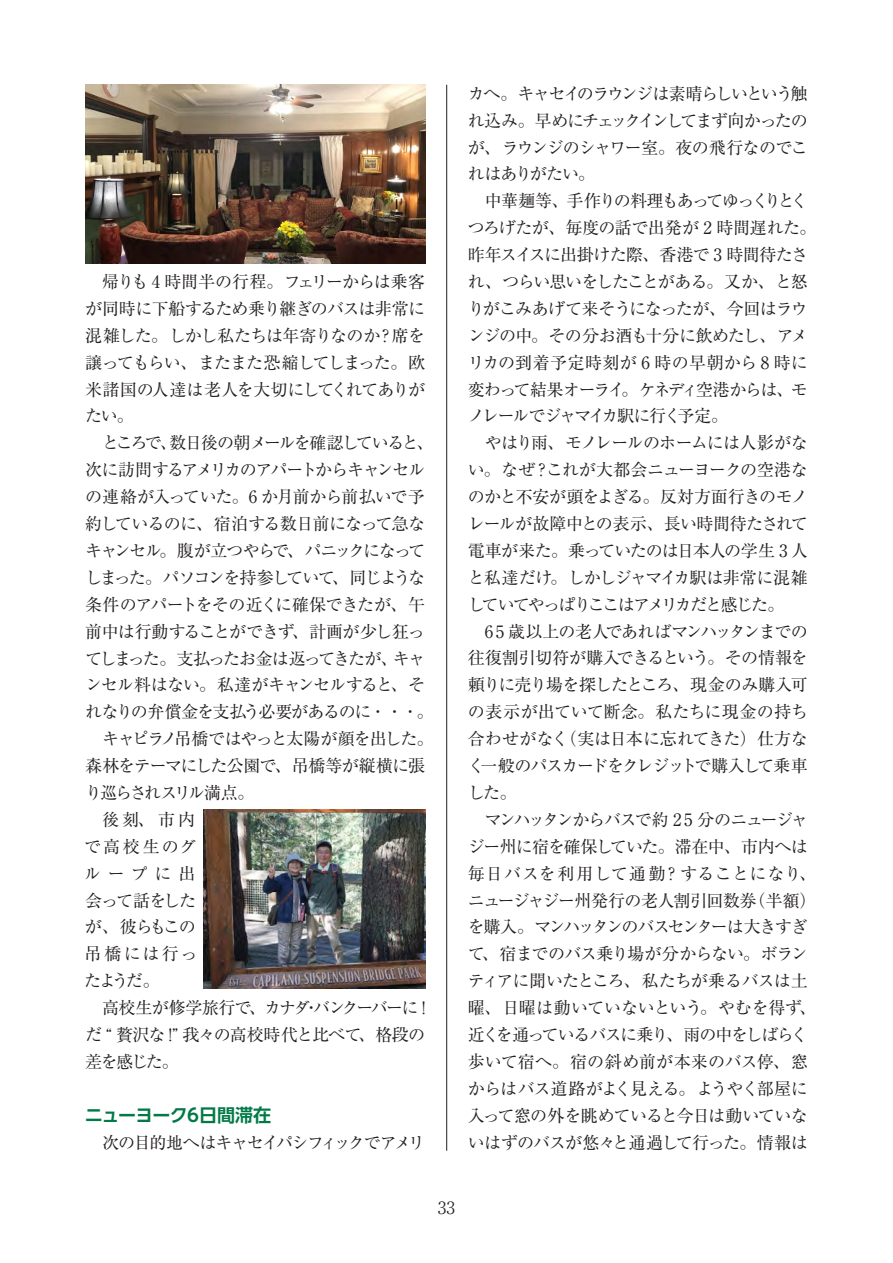
<style>
.page{position:relative;width:893px;height:1263px;background:#fff}
.page>*{position:absolute;margin:0;border:0;box-sizing:border-box;transform-origin:0 0}
.本文見出し緑{font:700 18px "UD Shin Go Pro De";letter-spacing:-.035em;color:#017a47}
.本文{font:16.95px/26.8px "Ryumin Pr 6 N";letter-spacing:-.06em;color:#231f20;text-align:justify}
.本文-2{font:16.95px/26.8px "Ryumin Pr 6 N";letter-spacing:.09em;color:#231f20}
.本文-3{font:16.95px "Ryumin Pr 6 N";letter-spacing:-.08em;color:#231f20}
.t1{font:300 16.95px "Ryumin Pr 6 N";color:#231f20}
</style>
<div class="page">
<hr style="left:446px;top:85px;width:1px;height:1066px;background:#231f20">
<img style="left:85px;top:85px;width:341px;height:178px">
<img style="left:204px;top:810px;width:222px;height:178px">
<p class="本文" style="left:85px;top:267px;width:342px;text-indent:17px">帰りも 4 時間半の行程。フェリーからは乗客が同時に下船するため乗り継ぎのバスは非常に混雑した。しかし私たちは年寄りなのか？席を譲ってもらい、またまた恐縮してしまった。欧米諸国の人達は老人を大切にしてくれてありがたい。</p>
<p class="本文" style="left:85px;top:429px;width:350px;text-align:left;text-indent:17px">ところで、数日後の朝メールを確認していると、次に訪問するアメリカのアパートからキャンセルの連絡が入っていた。6 か月前から前払いで予約しているのに、宿泊する数日前になって急なキャンセル。腹が立つやらで、パニックになってしまった。パソコンを持参していて、同じような条件のアパートをその近くに確保できたが、午前中は行動することができず、計画が少し狂ってしまった。支払ったお金は返ってきたが、キャンセル料はない。私達がキャンセルすると、それなりの弁償金を支払う必要があるのに・・・。</p>
<p class="本文" style="left:85px;top:724px;width:350px;text-align:left;text-indent:17px">キャピラノ吊橋ではやっと太陽が顔を出した。森林をテーマにした公園で、吊橋等が縦横に張り巡らされスリル満点。</p>
<p class="本文-2" style="left:84px;top:805px;width:115px;text-indent:18px">後刻、市内で高校生のグループに出会って話をしたが、彼らもこの吊橋には行ったようだ。</p>
<p class="本文" style="left:85px;top:993px;width:342px;text-indent:17px">高校生が修学旅行で、カナダ・バンクーバーに !だ “ 贅沢な !” 我々の高校時代と比べて、格段の差を感じた。</p>
<p class="本文見出し緑" style="left:85px;top:1101px;width:188px">ニューヨーク6日間滞在</p>
<p class="本文-3" style="left:102px;top:1129px;width:325px">次の目的地へはキャセイパシフィックでアメリ</p>
<p class="本文" style="left:468px;top:79px;width:342px">カへ。キャセイのラウンジは素晴らしいという触れ込み。早めにチェックインしてまず向かったのが、ラウンジのシャワー室。夜の飛行なのでこれはありがたい。</p>
<p class="本文" style="left:468px;top:187px;width:350px;text-align:left;text-indent:17px">中華麺等、手作りの料理もあってゆっくりとくつろげたが、毎度の話で出発が 2 時間遅れた。昨年スイスに出掛けた際、香港で 3 時間待たされ、つらい思いをしたことがある。又か、と怒りがこみあげて来そうになったが、今回はラウンジの中。その分お酒も十分に飲めたし、アメリカの到着予定時刻が 6 時の早朝から 8 時に変わって結果オーライ。ケネディ空港からは、モノレールでジャマイカ駅に行く予定。</p>
<p class="本文" style="left:468px;top:429px;width:342px;text-indent:17px">やはり雨、モノレールのホームには人影がない。なぜ？これが大都会ニューヨークの空港なのかと不安が頭をよぎる。反対方面行きのモノレールが故障中との表示、長い時間待たされて電車が来た。乗っていたのは日本人の学生 3 人と私達だけ。しかしジャマイカ駅は非常に混雑していてやっぱりここはアメリカだと感じた。</p>
<p class="本文" style="left:468px;top:617px;width:342px;text-indent:17px">6 5 歳以上の老人であればマンハッタンまでの往復割引切符が購入できるという。その情報を頼りに売り場を探したところ、現金のみ購入可の表示が出ていて断念。私たちに現金の持ち合わせがなく（実は日本に忘れてきた）仕方なく一般のパスカードをクレジットで購入して乗車した。</p>
<p class="本文" style="left:468px;top:805px;width:350px;text-align:center">マンハッタンからバスで約 2 5 分のニュージャ<br>ジー州に宿を確保していた。滞在中、市内へは毎日バスを利用して通勤？することになり、ニュージャジー州発行の老人割引回数券（半額）を購入。マンハッタンのバスセンターは大きすぎて、宿までのバス乗り場が分からない。ボランティアに聞いたところ、私たちが乗るバスは土曜、日曜は動いていないという。やむを得ず、近くを通っているバスに乗り、雨の中をしばらく歩いて宿へ。宿の斜め前が本来のバス停、窓からはバス道路がよく見える。ようやく部屋に入って窓の外を眺めていると今日は動いていないはずのバスが悠々と通過して行った。情報は</p>
<p class="t1" style="left:438px;top:1194px;width:19px">33</p>
</div>
